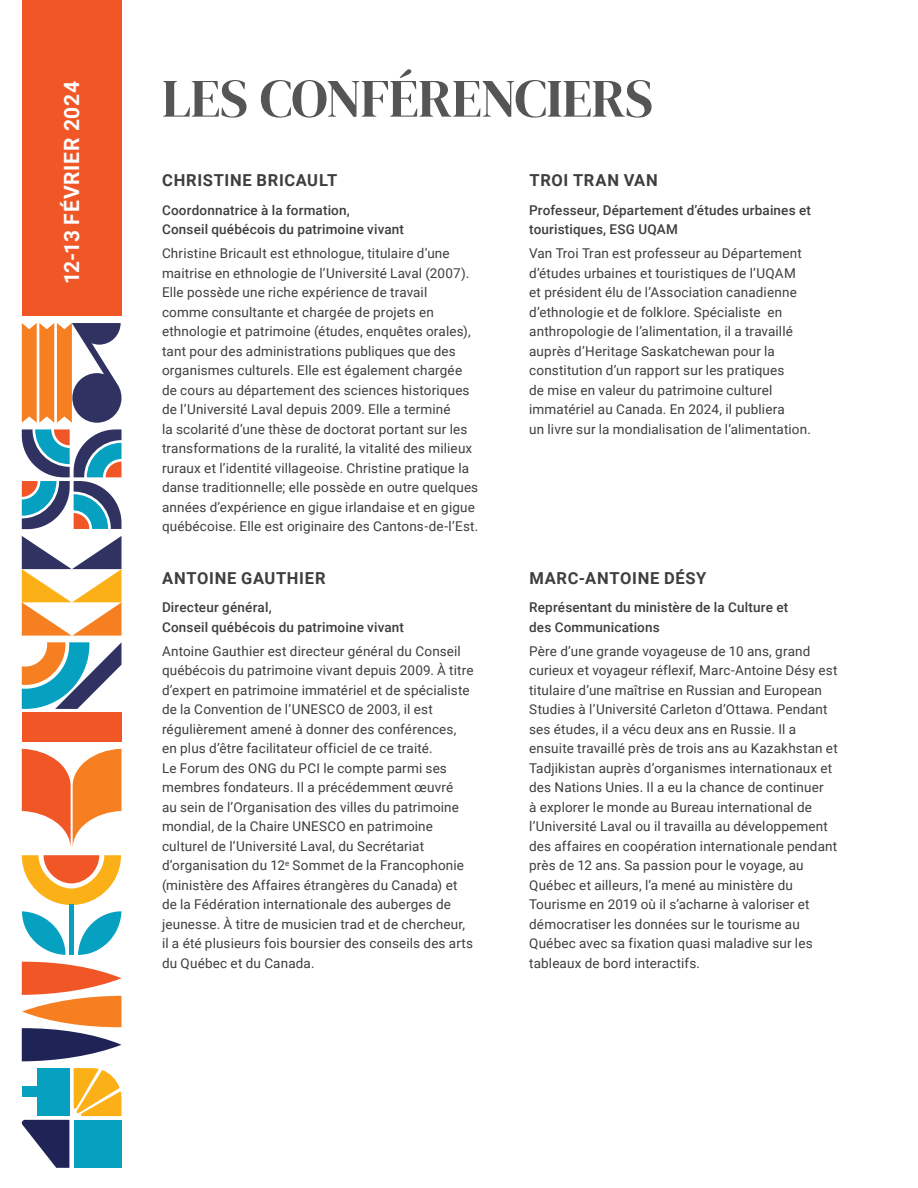
<style>
.page{position:relative;width:918px;height:1188px;background:#fff}
.page>*{position:absolute;margin:0;border:0;box-sizing:border-box;transform-origin:0 0}
.t1{font:54px "DM Serif Display";letter-spacing:-.015em;color:#545557}
.t2{font:700 21px "Roboto";letter-spacing:.035em;color:#fff}
.Subtitle_agenda{font:700 16.5px "Roboto";letter-spacing:.04em;color:#3e3e3f}
.Body_9{font:13.5px/19.5px "Roboto";letter-spacing:.01em;color:#3e3e3f}
.Body_9-2{font:500 13.5px/19.5px "Roboto";letter-spacing:.015em;color:#3e3e3f}
</style>
<div class="page">
<div style="left:22px;top:0;width:100px;height:316px;background:#f15627"></div>
<svg style="left:22px;top:323px;width:99px;height:100px"></svg>
<div style="left:72px;top:373px;width:50px;height:50px;background:#303261;border-radius:50%"></div>
<svg style="left:22px;top:536px;width:100px;height:100px"></svg>
<svg style="left:22px;top:749px;width:100px;height:98px"></svg>
<svg style="left:22px;top:855px;width:99px;height:50px"></svg>
<div style="left:69px;top:905px;width:5px;height:50px;background:#06a1c0"></div>
<svg style="left:22px;top:911px;width:44px;height:44px"></svg>
<svg style="left:78px;top:911px;width:44px;height:44px"></svg>
<div style="left:22px;top:713px;width:100px;height:29px;background:#f15627"></div>
<svg style="left:22px;top:642px;width:99px;height:67px"></svg>
<svg style="left:21px;top:1068px;width:101px;height:100px"></svg>
<svg style="left:22px;top:429px;width:100px;height:100px"></svg>
<svg style="left:22px;top:961px;width:100px;height:100px"></svg>
<h2 class="t2" style="left:57px;top:284px;width:204px;rotate:-90deg">12-13 FÉVRIER 2024</h2>
<p class="t1" style="left:162px;top:67px;width:493px">LES CONFÉRENCIERS</p>
<p class="Subtitle_agenda" style="left:162px;top:169px;width:177px">CHRISTINE BRICAULT</p>
<p class="Body_9-2" style="left:162px;top:200px;width:244px">Coordonnatrice à la formation,<br>Conseil québécois du patrimoine vivant</p>
<p class="Body_9" style="left:162px;top:243px;width:318px">Christine Bricault est ethnologue, titulaire d’une maitrise en ethnologie de l’Université Laval (2007).<br>Elle possède une riche expérience de travail<br>comme consultante et chargée de projets en ethnologie et patrimoine (études, enquêtes orales), tant pour des administrations publiques que des organismes culturels. Elle est également chargée de cours au département des sciences historiques de l’Université Laval depuis 2009. Elle a terminé<br>la scolarité d’une thèse de doctorat portant sur les transformations de la ruralité, la vitalité des milieux ruraux et l’identité villageoise. Christine pratique la danse traditionnelle; elle possède en outre quelques années d’expérience en gigue irlandaise et en gigue québécoise. Elle est originaire des Cantons-de-l’Est.</p>
<p class="Subtitle_agenda" style="left:162px;top:567px;width:165px">ANTOINE GAUTHIER</p>
<p class="Body_9-2" style="left:162px;top:597px;width:244px">Directeur général,<br>Conseil québécois du patrimoine vivant</p>
<p class="Body_9" style="left:162px;top:641px;width:313px">Antoine Gauthier est directeur général du Conseil québécois du patrimoine vivant depuis 2009. À titre d’expert en patrimoine immatériel et de spécialiste de la Convention de l’UNESCO de 2003, il est régulièrement amené à donner des conférences, en plus d’être facilitateur officiel de ce traité.<br>Le Forum des ONG du PCI le compte parmi ses membres fondateurs. Il a précédemment œuvré<br>au sein de l’Organisation des villes du patrimoine mondial, de la Chaire UNESCO en patrimoine culturel de l’Université Laval, du Secrétariat d’organisation du 12<sup>e</sup> Sommet de la Francophonie (ministère des Affaires étrangères du Canada) et de la Fédération internationale des auberges de jeunesse. À titre de musicien trad et de chercheur, il a été plusieurs fois boursier des conseils des arts du Québec et du Canada.</p>
<p class="Subtitle_agenda" style="left:529px;top:169px;width:130px">TROI TRAN VAN</p>
<p class="Body_9-2" style="left:529px;top:200px;width:283px">Professeur, Département d’études urbaines et touristiques, ESG UQAM</p>
<p class="Body_9" style="left:529px;top:243px;width:283px">Van Troi Tran est professeur au Département d’études urbaines et touristiques de l’UQAM et président élu de l’Association canadienne d’ethnologie et de folklore. Spécialiste en anthropologie de l’alimentation, il a travaillé auprès d’Heritage Saskatchewan pour la constitution d’un rapport sur les pratiques<br>de mise en valeur du patrimoine culturel immatériel au Canada. En 2024, il publiera<br>un livre sur la mondialisation de l’alimentation.</p>
<p class="Subtitle_agenda" style="left:529px;top:567px;width:178px">MARC-ANTOINE DÉSY</p>
<p class="Body_9-2" style="left:529px;top:597px;width:261px">Représentant du ministère de la Culture et des Communications</p>
<p class="Body_9" style="left:529px;top:641px;width:310px">Père d’une grande voyageuse de 10 ans, grand curieux et voyageur réflexif, Marc-Antoine Désy est titulaire d’une maîtrise en Russian and European Studies à l’Université Carleton d’Ottawa. Pendant ses études, il a vécu deux ans en Russie. Il a ensuite travaillé près de trois ans au Kazakhstan et Tadjikistan auprès d’organismes internationaux et des Nations Unies. Il a eu la chance de continuer<br>à explorer le monde au Bureau international de l’Université Laval ou il travailla au développement des affaires en coopération internationale pendant près de 12 ans. Sa passion pour le voyage, au Québec et ailleurs, l’a mené au ministère du Tourisme en 2019 où il s’acharne à valoriser et démocratiser les données sur le tourisme au Québec avec sa fixation quasi maladive sur les tableaux de bord interactifs.</p>
</div>
